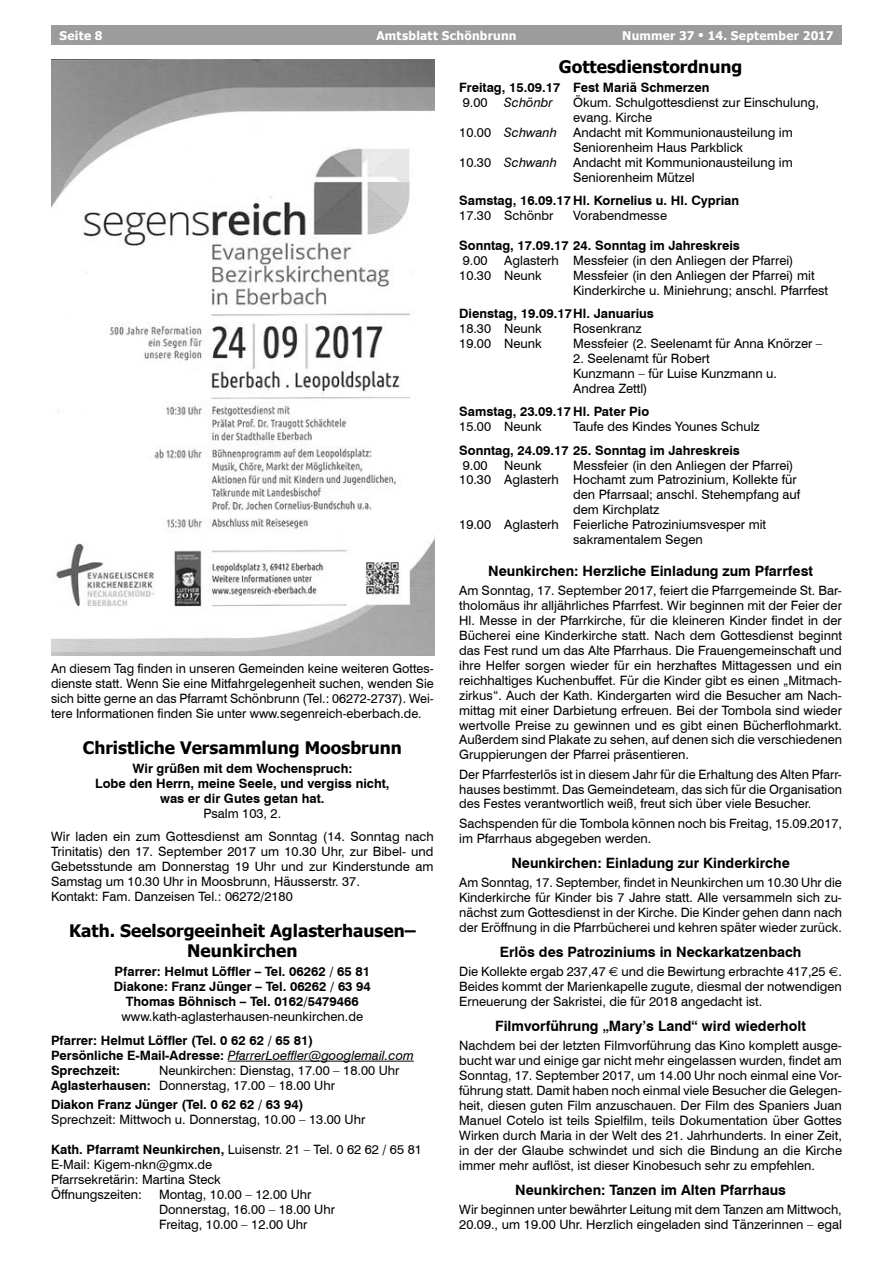
<style>
.page{position:relative;width:893px;height:1263px;background:#fff}
.page>*{position:absolute;margin:0;border:0;box-sizing:border-box;transform-origin:0 0}
.t1{font:700 17.25px/20.4px "Tahoma";color:#000;text-align:center}
.t2{font:700 14.25px "Swiss 721 BT";color:#000}
.t3{font:12.9px/15px "Swiss 721 BT";color:#000}
.t4{font:700 12.9px/15px "Swiss 721 BT";color:#000;text-align:center}
.t5{font:italic 12.9px "Swiss 721 BT";color:#000}
.t6{font:700 12px "Tahoma";letter-spacing:.02em;color:#fff}
.s1{font-size:9px}
.s2{font-weight:400;font-style:italic}
.s3{font-weight:700}
.s4{font-style:normal}
.s5{font-family:"Euro Sans"}
</style>
<div class="page">
<div style="left:51px;top:26px;width:791px;height:19px;background:#9c9c9c"></div>
<hr style="left:228px;top:1061px;width:186px;height:1px;background:#000">
<img style="left:51px;top:60px;width:383px;height:595px">
<p class="t6" style="left:60px;top:27px;width:45px">Seite 8</p>
<p class="t6" style="left:376px;top:27px;width:142px">Amtsblatt Schönbrunn</p>
<p class="t6" style="left:622px;top:27px;width:213px">Nummer 37 <span class="s1">•</span> 14. September 2017</p>
<p class="t3" style="left:51px;top:661px;width:384px;text-align:justify">An diesem Tag finden in unseren Gemeinden keine weiteren Gottes&shy;dienste statt. Wenn Sie eine Mitfahrgelegenheit suchen, wenden Sie sich bitte gerne an das Pfarramt Schönbrunn (Tel.: 06272-2737). Wei&shy;tere Informationen finden Sie unter www.segenreich-eberbach.de.</p>
<h1 class="t1" style="left:83px;top:738px;width:320px">Christliche Versammlung Moosbrunn</h1>
<p class="t4" style="left:95px;top:760px;width:296px">Wir grüßen mit dem Wochenspruch:<br>Lobe den Herrn, meine Seele, und vergiss nicht, was er dir Gutes getan hat.</p>
<p class="t3" style="left:51px;top:801px;width:384px;line-height:23.5px;text-align:center">Psalm 103, 2.<br>Wir laden ein zum Gottesdienst am Sonntag (14. Sonntag nach</p>
<p class="t3" style="left:51px;top:844px;width:384px">Trinitatis) den 17. September 2017 um 10.30 Uhr, zur Bibel- und Gebetsstunde am Donnerstag 19 Uhr und zur Kinderstunde am Samstag um 10.30 Uhr in Moosbrunn, Häusserstr. 37.<br>Kontakt: Fam. Danzeisen Tel.: 06272/2180</p>
<h1 class="t1" style="left:69px;top:921px;width:348px">Kath. Seelsorgeeinheit Aglasterhausen–<br>Neunkirchen</h1>
<p class="t4" style="left:114px;top:964px;width:259px">Pfarrer: Helmut Löffler – Tel. 06262 / 65 81<br>Diakone: Franz Jünger – Tel. 06262 / 63 94<br>Thomas Böhnisch – Tel. 0162/5479466</p>
<p class="t3" style="left:122px;top:1009px;width:243px">www.kath-aglasterhausen-neunkirchen.de</p>
<p class="t4" style="left:51px;top:1032px;width:364px;text-align:left">Pfarrer: Helmut Löffler (Tel. 0 62 62 / 65 81)<br>Persönliche E-Mail-Adresse: <span class="s2">PfarrerLoeffler@googlemail.com<br></span>Sprechzeit:</p>
<p class="t3" style="left:51px;top:1062px;width:350px;text-indent:108px">Neunkirchen: Dienstag, 17.00 – 18.00 Uhr<br><span class="s3">Aglasterhausen:</span> Donnerstag, 17.00 – 18.00 Uhr</p>
<p class="t4" style="left:51px;top:1096px;width:254px">Diakon Franz Jünger (Tel. 0 62 62 / 63 94)</p>
<p class="t3" style="left:51px;top:1111px;width:316px">Sprechzeit: Mittwoch u. Donnerstag, 10.00 – 13.00 Uhr</p>
<p class="t3" style="left:51px;top:1141px;width:372px"><span class="s3">Kath. Pfarramt Neunkirchen,</span> Luisenstr. 21 – Tel. 0 62 62 / 65 81<br>E-Mail: Kigem-nkn@gmx.de<br>Pfarrsekretärin: Martina Steck<br>Öffnungszeiten:</p>
<p class="t3" style="left:159px;top:1186px;width:177px">Montag, 10.00 – 12.00 Uhr<br>Donnerstag, 16.00 – 18.00 Uhr<br>Freitag, 10.00 – 12.00 Uhr</p>
<h1 class="t1" style="left:559px;top:57px;width:185px">Gottesdienstordnung</h1>
<p class="t4" style="left:459px;top:79px;width:252px">Freitag, 15.09.17 Fest Mariä Schmerzen</p>
<p class="t3" style="left:463px;top:94px;width:26px">9.00</p>
<p class="t5" style="left:504px;top:93px;width:50px">Schönbr</p>
<p class="t3" style="left:573px;top:94px;width:247px">Ökum. Schulgottesdienst zur Einschulung, evang. Kirche</p>
<p class="t5" style="left:459px;top:123px;width:99px"><span class="s4">10.00</span> Schwanh</p>
<p class="t3" style="left:573px;top:124px;width:221px">Andacht mit Kommunionausteilung im<br>Seniorenheim Haus Parkblick</p>
<p class="t5" style="left:459px;top:153px;width:99px"><span class="s4">10.30</span> Schwanh</p>
<p class="t3" style="left:573px;top:154px;width:221px">Andacht mit Kommunionausteilung im<br>Seniorenheim Mützel</p>
<p class="t4" style="left:459px;top:192px;width:281px">Samstag, 16.09.17 Hl. Kornelius u. Hl. Cyprian</p>
<p class="t3" style="left:459px;top:207px;width:96px">17.30 Schönbr</p>
<p class="t3" style="left:573px;top:207px;width:95px">Vorabendmesse</p>
<p class="t4" style="left:459px;top:237px;width:282px">Sonntag, 17.09.17 24. Sonntag im Jahreskreis</p>
<p class="t3" style="left:463px;top:252px;width:26px">9.00</p>
<p class="t3" style="left:459px;top:252px;width:336px;text-indent:45px">Aglasterh Messfeier (in den Anliegen der Pfarrei)<br>10.30 Neunk</p>
<p class="t3" style="left:573px;top:267px;width:256px">Messfeier (in den Anliegen der Pfarrei) mit<br>Kinderkirche u. Miniehrung; anschl. Pfarrfest</p>
<p class="t4" style="left:459px;top:306px;width:196px">Dienstag, 19.09.17Hl. Januarius</p>
<p class="t3" style="left:459px;top:320px;width:84px">18.30 Neunk</p>
<p class="t3" style="left:573px;top:320px;width:70px">Rosenkranz</p>
<p class="t3" style="left:459px;top:335px;width:84px">19.00 Neunk</p>
<p class="t3" style="left:573px;top:335px;width:251px">Messfeier (2. Seelenamt für Anna Knörzer –</p>
<p class="t3" style="left:573px;top:350px;width:205px">2. Seelenamt für Robert<br>Kunzmann – für Luise Kunzmann u.<br>Andrea Zettl)</p>
<p class="t4" style="left:459px;top:404px;width:191px">Samstag, 23.09.17 Hl. Pater Pio</p>
<p class="t3" style="left:459px;top:419px;width:84px">15.00 Neunk</p>
<p class="t3" style="left:573px;top:419px;width:188px">Taufe des Kindes Younes Schulz</p>
<p class="t4" style="left:459px;top:442px;width:282px">Sonntag, 24.09.17 25. Sonntag im Jahreskreis</p>
<p class="t3" style="left:463px;top:457px;width:26px">9.00</p>
<p class="t3" style="left:504px;top:457px;width:39px">Neunk</p>
<p class="t3" style="left:573px;top:457px;width:222px">Messfeier (in den Anliegen der Pfarrei)</p>
<p class="t3" style="left:459px;top:472px;width:339px">10.30 Aglasterh Hochamt zum Patrozinium, Kollekte für</p>
<p class="t3" style="left:573px;top:487px;width:229px">den Pfarrsaal; anschl. Stehempfang auf</p>
<p class="t3" style="left:573px;top:502px;width:88px">dem Kirchplatz</p>
<p class="t3" style="left:459px;top:517px;width:308px">19.00 Aglasterh Feierliche Patroziniumsvesper mit</p>
<p class="t3" style="left:573px;top:532px;width:131px">sakramentalem Segen</p>
<p class="t2" style="left:488px;top:561px;width:326px">Neunkirchen: Herzliche Einladung zum Pfarrfest</p>
<p class="t3" style="left:459px;top:582px;width:384px;text-align:justify">Am Sonntag, 17. September 2017, feiert die Pfarrgemeinde St. Bar&shy;tholomäus ihr alljährliches Pfarrfest. Wir beginnen mit der Feier der Hl. Messe in der Pfarrkirche, für die kleineren Kinder findet in der Bücherei eine Kinderkirche statt. Nach dem Gottesdienst beginnt das Fest rund um das Alte Pfarrhaus. Die Frauengemeinschaft und ihre Helfer sorgen wieder für ein herzhaftes Mittagessen und ein reichhaltiges Kuchenbuffet. Für die Kinder gibt es einen „Mitmach&shy;zirkus“. Auch der Kath. Kindergarten wird die Besucher am Nach&shy;mittag mit einer Darbietung erfreuen. Bei der Tombola sind wieder wertvolle Preise zu gewinnen und es gibt einen Bücherflohmarkt.<br>Außerdem sind Plakate zu sehen, auf denen sich die verschiedenen Gruppierungen der Pfarrei präsentieren.</p>
<p class="t3" style="left:459px;top:766px;width:384px;text-align:justify">Der Pfarrfesterlös ist in diesem Jahr für die Erhaltung des Alten Pfarr&shy;hauses bestimmt. Das Gemeindeteam, das sich für die Organisation des Festes verantwortlich weiß, freut sich über viele Besucher.</p>
<p class="t3" style="left:459px;top:815px;width:384px">Sachspenden für die Tombola können noch bis Freitag, 15.09.2017, im Pfarrhaus abgegeben werden.</p>
<p class="t2" style="left:511px;top:853px;width:280px">Neunkirchen: Einladung zur Kinderkirche</p>
<p class="t3" style="left:459px;top:874px;width:384px;text-align:justify">Am Sonntag, 17. September, findet in Neunkirchen um 10.30 Uhr die Kinderkirche für Kinder bis 7 Jahre statt. Alle versammeln sich zu&shy;nächst zum Gottesdienst in der Kirche. Die Kinder gehen dann nach der Eröffnung in die Pfarrbücherei und kehren später wieder zurück.</p>
<p class="t2" style="left:500px;top:942px;width:303px">Erlös des Patroziniums in Neckarkatzenbach</p>
<p class="t3" style="left:459px;top:963px;width:384px;text-align:justify">Die Kollekte ergab 237,47 <span class="s5">E</span> und die Bewirtung erbrachte 417,25 <span class="s5">E</span>.<br>Beides kommt der Marienkapelle zugute, diesmal der notwendigen Erneuerung der Sakristei, die für 2018 angedacht ist.</p>
<p class="t2" style="left:495px;top:1016px;width:312px">Filmvorführung „Mary’s Land“ wird wiederholt</p>
<p class="t3" style="left:459px;top:1037px;width:384px;text-align:justify">Nachdem bei der letzten Filmvorführung das Kino komplett ausge&shy;bucht war und einige gar nicht mehr eingelassen wurden, findet am Sonntag, 17. September 2017, um 14.00 Uhr noch einmal eine Vor&shy;führung statt. Damit haben noch einmal viele Besucher die Gelegen&shy;heit, diesen guten Film anzuschauen. Der Film des Spaniers Juan Manuel Cotelo ist teils Spielfilm, teils Dokumentation über Gottes Wirken durch Maria in der Welt des 21. Jahrhunderts. In einer Zeit, in der der Glaube schwindet und sich die Bindung an die Kirche immer mehr auflöst, ist dieser Kinobesuch sehr zu empfehlen.</p>
<p class="t2" style="left:515px;top:1180px;width:272px">Neunkirchen: Tanzen im Alten Pfarrhaus</p>
<p class="t3" style="left:459px;top:1201px;width:384px">Wir beginnen unter bewährter Leitung mit dem Tanzen am Mittwoch,<br>20.09., um 19.00 Uhr. Herzlich eingeladen sind Tänzerinnen – egal</p>
</div>
